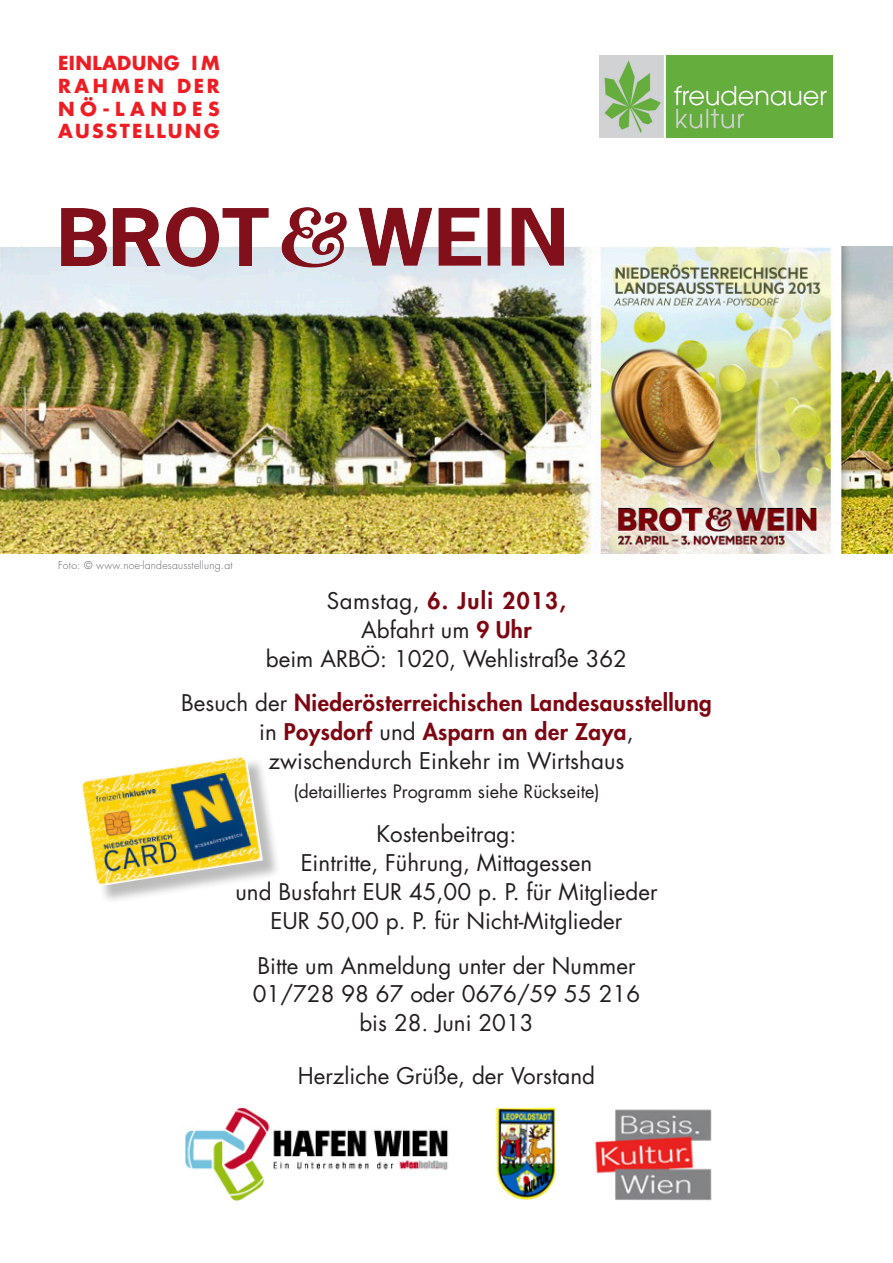
<style>
.page{position:relative;width:893px;height:1263px;background:#fff}
.page>*{position:absolute;margin:0;border:0;box-sizing:border-box;transform-origin:0 0}
.t1{font:22.35px "Futura LT";color:#231f20}
.t2{font:800 22.35px "Futura LT";letter-spacing:.02em;color:#7d0611}
.t3{font:800 22.35px "Futura LT";letter-spacing:.06em;color:#7d0611}
.t4{font:700 18.9px/22.6px "Futura LT";letter-spacing:.12em;color:#ee1d23;text-align:justify}
.t5{font:18px "Futura LT";color:#231f20}
.t6{font:300 10.5px "Futura LT";letter-spacing:.02em;color:#636366}
.s1{font-weight:400;color:#231f20}
.s2{font-weight:800;color:#7d0611}
</style>
<div class="page">
<img style="left:0;top:247px;width:893px;height:307px">
<img style="left:600px;top:55px;width:232px;height:82px">
<img style="left:185px;top:1108px;width:527px;height:92px">
<img style="left:50px;top:207px;width:522px;height:68px">
<div style="left:83px;top:757px;width:197px;height:147px;background:#231f20;opacity:.3"></div>
<img style="left:81px;top:757px;width:182px;height:130px">
<p class="t4" style="left:58px;top:52px;width:163px">EINLADUNG I M RAHMEN DER NÖ-LANDES</p>
<p class="t4" style="left:58px;top:120px;width:163px">AUSSTELLUNG</p>
<p class="t6" style="left:58px;top:558px;width:176px">Foto: © www.noe-landesausstellung.at</p>
<p class="t3" style="left:327px;top:586px;width:241px"><span class="s1">Samstag,</span> 6. Juli 2013,</p>
<p class="t1" style="left:361px;top:615px;width:172px">Abfahrt um <span class="s2">9 Uhr</span></p>
<p class="t1" style="left:266px;top:644px;width:363px">beim ARBÖ: 1020, Wehlistraße 362</p>
<p class="t2" style="left:181px;top:688px;width:532px"><span class="s1">Besuch der</span> Niederösterreichischen Landesausstellung</p>
<p class="t2" style="left:259px;top:717px;width:376px"><span class="s1">in</span> Poysdorf <span class="s1">und</span> Asparn an der Zaya<span class="s1">,</span></p>
<p class="t1" style="left:269px;top:746px;width:357px">zwischendurch Einkehr im Wirtshaus</p>
<p class="t5" style="left:293px;top:779px;width:308px">(detailliertes Programm siehe Rückseite)</p>
<p class="t1" style="left:376px;top:820px;width:142px">Kostenbeitrag:</p>
<p class="t1" style="left:301px;top:849px;width:293px">Eintritte, Führung, Mittagessen</p>
<p class="t1" style="left:235px;top:877px;width:424px">und Busfahrt EUR 45,00 p. P. für Mitglieder</p>
<p class="t1" style="left:271px;top:906px;width:353px">EUR 50,00 p. P. für Nicht-Mitglieder</p>
<p class="t1" style="left:257px;top:951px;width:380px">Bitte um Anmeldung unter der Nummer</p>
<p class="t1" style="left:253px;top:980px;width:389px">01/728 98 67 oder 0676/59 55 216</p>
<p class="t1" style="left:359px;top:1009px;width:176px">bis 28. Juni 2013</p>
<p class="t1" style="left:298px;top:1061px;width:299px">Herzliche Grüße, der Vorstand</p>
</div>
